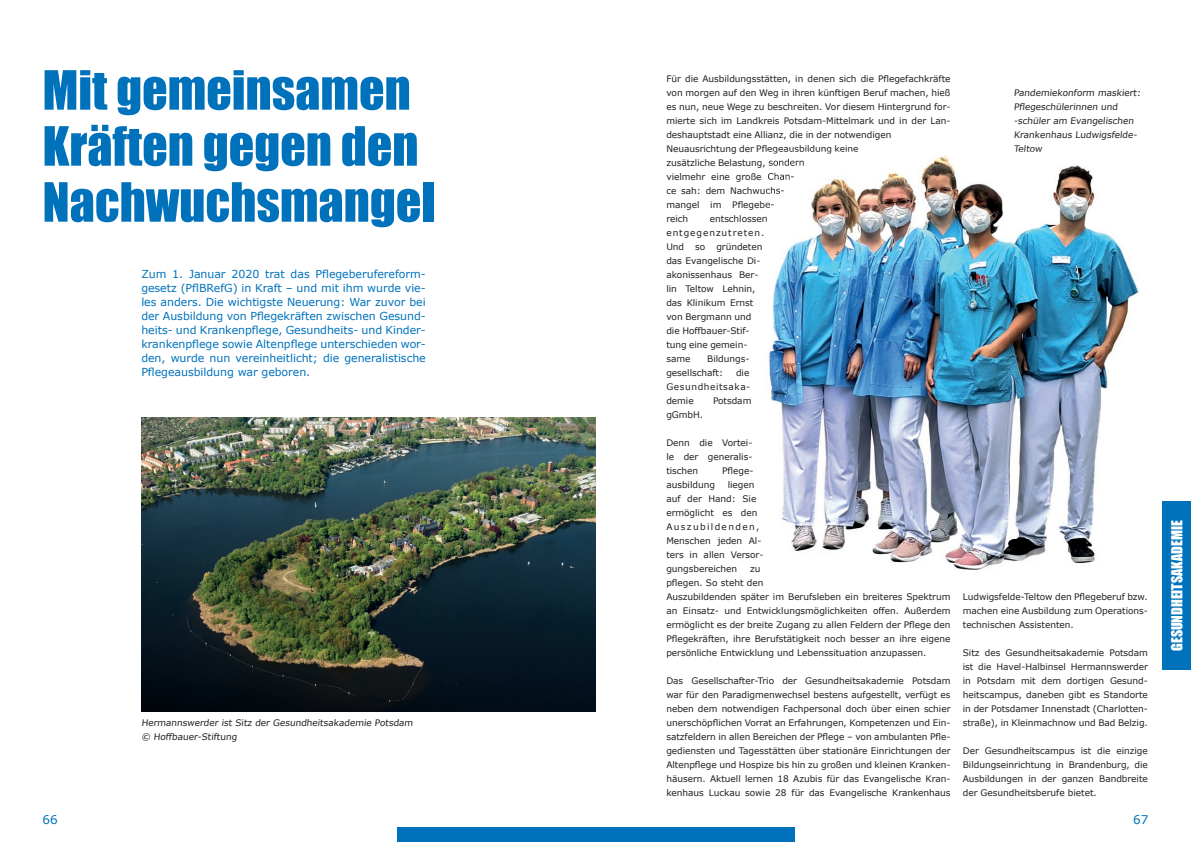
<style>
.page{position:relative;width:1191px;height:842px;background:#fff}
.page>*{position:absolute;margin:0;border:0;box-sizing:border-box;transform-origin:0 0}
.t1{font:50px/56px "Impact";color:#0072bc}
.t2{font:14px "Impact";color:#fff}
.t3{font:12px "Verdana";color:#0072bc}
.t4{font:11px/14px "Verdana";letter-spacing:-.005em;color:#0072bc;text-align:justify}
.t5{font:9px/14px "Verdana";letter-spacing:-.005em;color:#231f20}
</style>
<div class="page">
<div style="left:396px;top:828px;width:398px;height:14px;background:#0072bc"></div>
<div style="left:1162px;top:502px;width:29px;height:168px;background:#0072bc"></div>
<img style="left:141px;top:418px;width:454px;height:294px">
<img style="left:768px;top:155px;width:371px;height:415px">
<img style="left:773px;top:152px;width:59px;height:2px">
<img style="left:768px;top:159px;width:36px;height:9px">
<img style="left:768px;top:173px;width:25px;height:9px">
<img style="left:765px;top:187px;width:18px;height:7px">
<svg style="left:765px;top:201px;width:8px;height:21px"></svg>
<h1 class="t1" style="left:43px;top:61px;width:394px">Mit gemeinsamen<br>Kräften gegen den<br>Nachwuchsmangel</h1>
<p class="t5" style="left:666px;top:71px;width:286px">Für die Ausbildungsstätten, in denen sich die Pflegefachkräfte von morgen auf den Weg in ihren künftigen Beruf machen, hieß es nun, neue Wege zu beschreiten. Vor diesem Hintergrund for&shy;mierte sich im Landkreis Potsdam-Mittelmark und in der Lan&shy;deshauptstadt eine Allianz, die in der notwendigen Neuausrichtung der Pflegeausbildung keine<br>zusätzliche Belastung, sondern<br>vielmehr eine große Chan-<br>ce sah: dem Nachwuchs-<br>mangel im Pflegebe-<br>reich</p>
<p class="t5" style="left:666px;top:211px;width:103px;text-indent:43px">entschlossen entgegenzutreten.<br>Und so gründeten das Evangelische Di&shy;akonissenhaus Ber&shy;lin Teltow Lehnin, das Klinikum Ernst von Bergmann und<br>die Hoffbauer-Stif&shy;tung eine gemein&shy;same</p>
<p class="t4" style="left:141px;top:267px;width:286px">Zum 1. Januar 2020 trat das Pflegeberufereform&shy;gesetz (PflBRefG) in Kraft – und mit ihm wurde vie&shy;les anders. Die wichtigste Neuerung: War zuvor bei der Ausbildung von Pflegekräften zwischen Gesund&shy;heits- und Krankenpflege, Gesundheits- und Kinder&shy;krankenpflege sowie Altenpflege unterschieden wor&shy;den, wurde nun vereinheitlicht; die generalistische Pflegeausbildung war geboren.</p>
<p class="t5" style="left:666px;top:351px;width:85px;text-indent:41px">Bildungs&shy;gesellschaft:</p>
<p class="t5" style="left:666px;top:365px;width:85px;text-align:justify;text-indent:70px">die Gesundheitsaka&shy;demie</p>
<p class="t5" style="left:713px;top:393px;width:40px">Potsdam</p>
<p class="t5" style="left:141px;top:715px;width:274px">Hermannswerder ist Sitz der Gesundheitsakademie Potsdam © Hoffbauer-Stiftung</p>
<p class="t5" style="left:666px;top:407px;width:38px">gGmbH.</p>
<p class="t5" style="left:666px;top:435px;width:88px;text-align:justify">Denn die Vortei&shy;le der generalis&shy;tischen</p>
<p class="t5" style="left:722px;top:463px;width:33px">Pflege-</p>
<p class="t5" style="left:666px;top:477px;width:99px;text-indent:61px">liegen auf der Hand: Sie ermöglicht es den<br>Auszubildenden,<br>Menschen jeden Al&shy;ters in allen Versor&shy;gungsbereichen</p>
<p class="t5" style="left:666px;top:477px;width:50px">ausbildung</p>
<p class="t5" style="left:666px;top:561px;width:286px;text-indent:84px">zu<br>pflegen. So steht den<br>Auszubildenden später im Berufsleben ein breiteres Spektrum an Einsatz- und Entwicklungsmöglichkeiten offen. Außerdem ermöglicht es der breite Zugang zu allen Feldern der Pflege den Pflegekräften, ihre Berufstätigkeit noch besser an ihre eigene persönliche Entwicklung und Lebenssituation anzupassen.</p>
<p class="t5" style="left:666px;top:673px;width:286px;text-align:justify">Das Gesellschafter-Trio der Gesundheitsakademie Potsdam war für den Paradigmenwechsel bestens aufgestellt, verfügt es neben dem notwendigen Fachpersonal doch über einen schier unerschöpflichen Vorrat an Erfahrungen, Kompetenzen und Ein&shy;satzfeldern in allen Bereichen der Pflege – von ambulanten Pfle&shy;gediensten und Tagesstätten über stationäre Einrichtungen der Altenpflege und Hospize bis hin zu großen und kleinen Kranken&shy;häusern. Aktuell lernen 18 Azubis für das Evangelische Kran&shy;kenhaus Luckau sowie 28 für das Evangelische Krankenhaus</p>
<p class="t5" style="left:1013px;top:85px;width:130px">Pandemiekonform maskiert:<br>Pflegeschülerinnen und -schüler am Evangelischen<br>Krankenhaus Ludwigsfelde-<br>Teltow</p>
<p class="t5" style="left:962px;top:589px;width:187px;text-align:justify">Ludwigsfelde-Teltow den Pflegeberuf bzw. machen eine Ausbildung zum Operations&shy;technischen Assistenten.</p>
<p class="t5" style="left:962px;top:645px;width:187px;text-align:justify">Sitz des Gesundheitsakademie Potsdam ist die Havel-Halbinsel Hermannswerder in Potsdam mit dem dortigen Gesund&shy;heitscampus, daneben gibt es Standorte in der Potsdamer Innenstadt (Charlotten&shy;straße), in Kleinmachnow und Bad Belzig.</p>
<p class="t5" style="left:962px;top:743px;width:187px;text-align:justify">Der Gesundheitscampus ist die einzige Bildungseinrichtung in Brandenburg, die Ausbildungen in der ganzen Bandbreite der Gesundheitsberufe bietet.</p>
<h3 class="t3" style="left:43px;top:811px;width:17px">66</h3>
<h3 class="t3" style="left:1133px;top:811px;width:17px">67</h3>
<h2 class="t2" style="left:1166px;top:651px;width:132px;rotate:-90deg">GESUNDHEITSAKADEMIE</h2>
</div>
